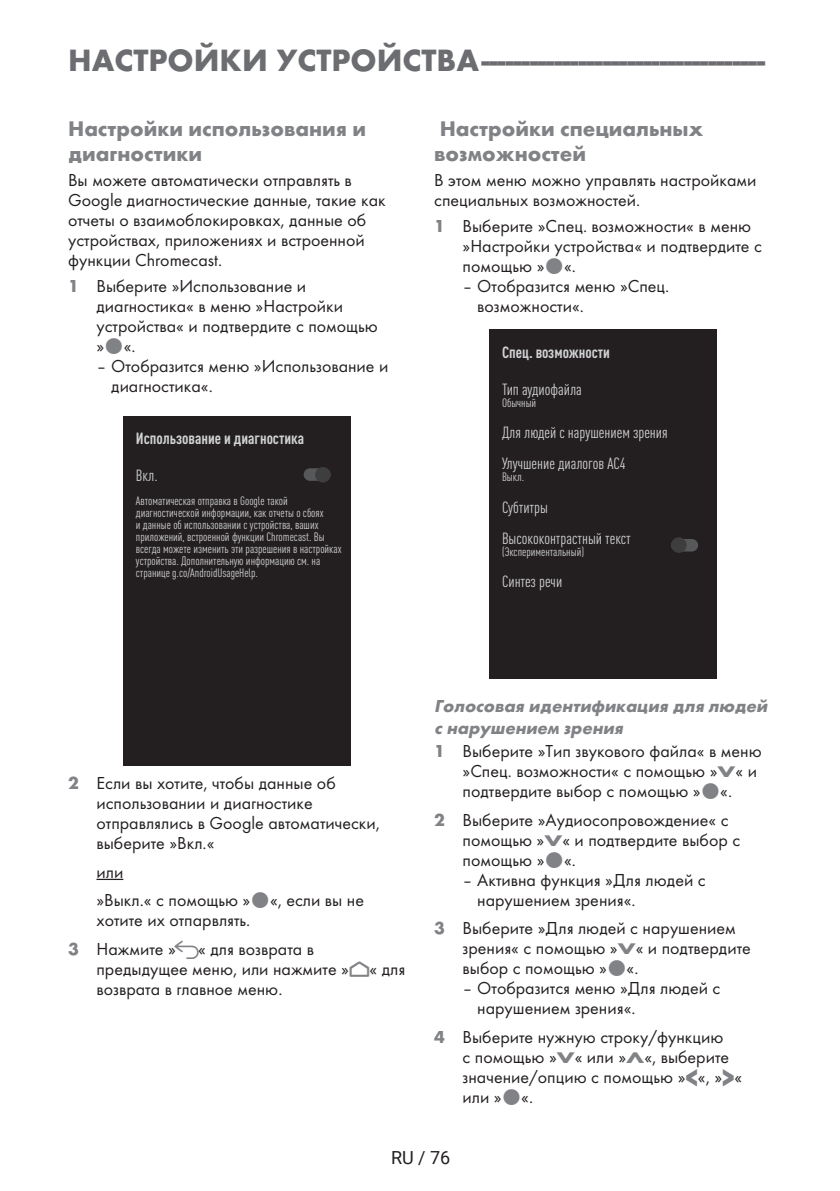
<style>
.page{position:relative;width:840px;height:1191px;background:#fff}
.page>*{position:absolute;margin:0;border:0;box-sizing:border-box;transform-origin:0 0}
.t1{font:700 32px "Futura TOT";color:#6c6d70}
.t2{font:700 22px/24px "Futura TOT";color:#808285}
.t3{font:18px/20px "Futura TOT Boo";color:#231f20}
.t4{font:italic 700 18px/22px "Futura TOT";color:#808285}
.t5{font:18px "Roboto";color:#231f20}
.t6{font:condensed 16px/31.4px "DIN Pro";color:#d1d2d4}
.t7{font:700 condensed 16px "DIN Pro";color:#d1d2d4}
.t8{font:condensed 12px/12px "DIN Pro";color:#d1d2d4}
.s1{font-family:"Futura TOT";font-weight:700;color:#808285}
.s2{font-family:"Arcelik TS9 Android";font-size:20px;color:#808285}
.s3{font-family:"Arcelik TS9 Android";font-size:24px;color:#808285}
.s4{font-family:"Futura TOT";font-weight:700;font-size:16px;color:#808285}
.s5{font-family:"Futura TOT";font-weight:700;font-size:27.2px;color:#808285}
</style>
<div class="page">
<hr style="left:96px;top:878px;width:27px;height:2px;background:#231f20">
<div style="left:123px;top:416px;width:227px;height:350px;background:#231f20"></div>
<div style="left:303px;top:468px;width:27px;height:13px;background:#57585a;border-radius:6px"></div>
<div style="left:315px;top:467px;width:15px;height:15px;background:#3e3e3f;border-radius:50%"></div>
<div style="left:489px;top:329px;width:227px;height:350px;background:#231f20"></div>
<div style="left:670px;top:539px;width:27px;height:12px;background:#57585a;border-radius:6px"></div>
<div style="left:670px;top:537px;width:16px;height:16px;background:#3e3e3f;border-radius:50%"></div>
<h1 class="t1" style="left:68px;top:40px;width:698px">НАСТРОЙКИ УСТРОЙСТВА------------------------------------</h1>
<p class="t2" style="left:68px;top:117px;width:299px">Настройки использования и диагностики</p>
<p class="t3" style="left:68px;top:170px;width:319px">Вы можете автоматически отправлять в Google диагностические данные, такие как отчеты о взаимоблокировках, данные об устройствах, приложениях и встроенной функции Chromecast.</p>
<p class="t3" style="left:96px;top:276px;width:283px;text-indent:-28px"><span class="s1">1</span> Выберите »Использование и диагностика« в меню »Настройки устройства« и подтвердите с помощью » «.</p>
<p class="t3" style="left:111px;top:356px;width:278px;text-indent:-15px">– Отобразится меню »Использование и диагностика«.</p>
<p class="t7" style="left:136px;top:426px;width:170px">Использование и диагностика</p>
<p class="t6" style="left:136px;top:459px;width:23px">Вкл.</p>
<p class="t8" style="left:136px;top:493px;width:207px">Автоматическая отправка в Google такой диагностической информации, как отчеты о сбоях<br>и данные об использовании с устройства, ваших приложений, встроенной функции Chromecast. Вы всегда можете изменить эти разрешения в настройках устройства. Дополнительную информацию см. на странице g.co/AndroidUsageHelp.</p>
<p class="t2" style="left:434px;top:117px;width:270px">Настройки специальных возможностей</p>
<p class="t3" style="left:434px;top:170px;width:324px">В этом меню можно управлять настройками специальных возможностей.</p>
<p class="t3" style="left:462px;top:216px;width:301px;text-indent:-28px"><span class="s1">1</span> Выберите »Спец. возможности« в меню »Настройки устройства« и подтвердите с помощью » «.</p>
<p class="t3" style="left:477px;top:276px;width:193px;text-indent:-15px">– Отобразится меню »Спец. возможности«.</p>
<p class="t7" style="left:501px;top:340px;width:109px">Спец. возможности</p>
<p class="t6" style="left:501px;top:372px;width:81px">Тип аудиофайла</p>
<p class="t8" style="left:501px;top:395px;width:36px">Обычный</p>
<p class="t6" style="left:501px;top:415px;width:167px">Для людей с нарушением зрения<br>Улучшение диалогов AC4</p>
<p class="t8" style="left:501px;top:470px;width:24px">Выкл.</p>
<p class="t6" style="left:501px;top:490px;width:130px">Субтитры<br>Высококонтрастный текст</p>
<p class="t8" style="left:501px;top:545px;width:83px">(Экспериментальный)</p>
<p class="t6" style="left:501px;top:565px;width:62px">Синтез речи</p>
<p class="t3" style="left:96px;top:773px;width:285px;text-indent:-28px"><span class="s1">2</span> Если вы хотите, чтобы данные об использовании и диагностике отправлялись в Google автоматически, выберите »Вкл.«</p>
<p class="t3" style="left:96px;top:857px;width:269px;line-height:28.6px">или<br>»Выкл.« с помощью » «, если вы не</p>
<p class="t3" style="left:68px;top:905px;width:247px;line-height:28.6px;text-indent:28px">хотите их отпарвлять.<br><span class="s1">3</span> Нажмите » <span class="s2">r</span>« для возврата в</p>
<p class="t3" style="left:96px;top:958px;width:310px">предыдущее меню, или нажмите »<span class="s3">p</span>« для возврата в главное меню.</p>
<p class="t4" style="left:434px;top:695px;width:338px">Голосовая идентификация для людей с нарушением зрения</p>
<p class="t3" style="left:462px;top:741px;width:300px;text-indent:-28px"><span class="s1">1</span> Выберите »Тип звукового файла« в меню »Спец. возможности« с помощью »<span class="s4">V</span>« и подтвердите выбор с помощью » «.</p>
<p class="t3" style="left:462px;top:809px;width:279px;text-indent:-28px"><span class="s1">2</span> Выберите »Аудиосопровождение« с помощью »<span class="s4">V</span>« и подтвердите выбор с помощью » «.</p>
<p class="t3" style="left:477px;top:869px;width:230px;text-indent:-15px">– Активна функция »Для людей с нарушением зрения«.</p>
<p class="t3" style="left:462px;top:918px;width:290px;text-indent:-28px"><span class="s1">3</span> Выберите »Для людей с нарушением зрения« с помощью »<span class="s4">V</span>« и подтвердите выбор с помощью » «.</p>
<p class="t3" style="left:477px;top:978px;width:244px;text-indent:-15px">– Отобразится меню »Для людей с нарушением зрения«.</p>
<p class="t3" style="left:462px;top:1026px;width:281px;text-indent:-28px"><span class="s1">4</span> Выберите нужную строку/функцию<br>с помощью »<span class="s4">V</span>« или »<span class="s4">Λ</span>«, выберите значение/опцию с помощью »<span class="s5">&lt;</span>«, »<span class="s5">&gt;</span>« или » «.</p>
<p class="t5" style="left:391px;top:1144px;width:61px">RU / 76</p>
</div>
